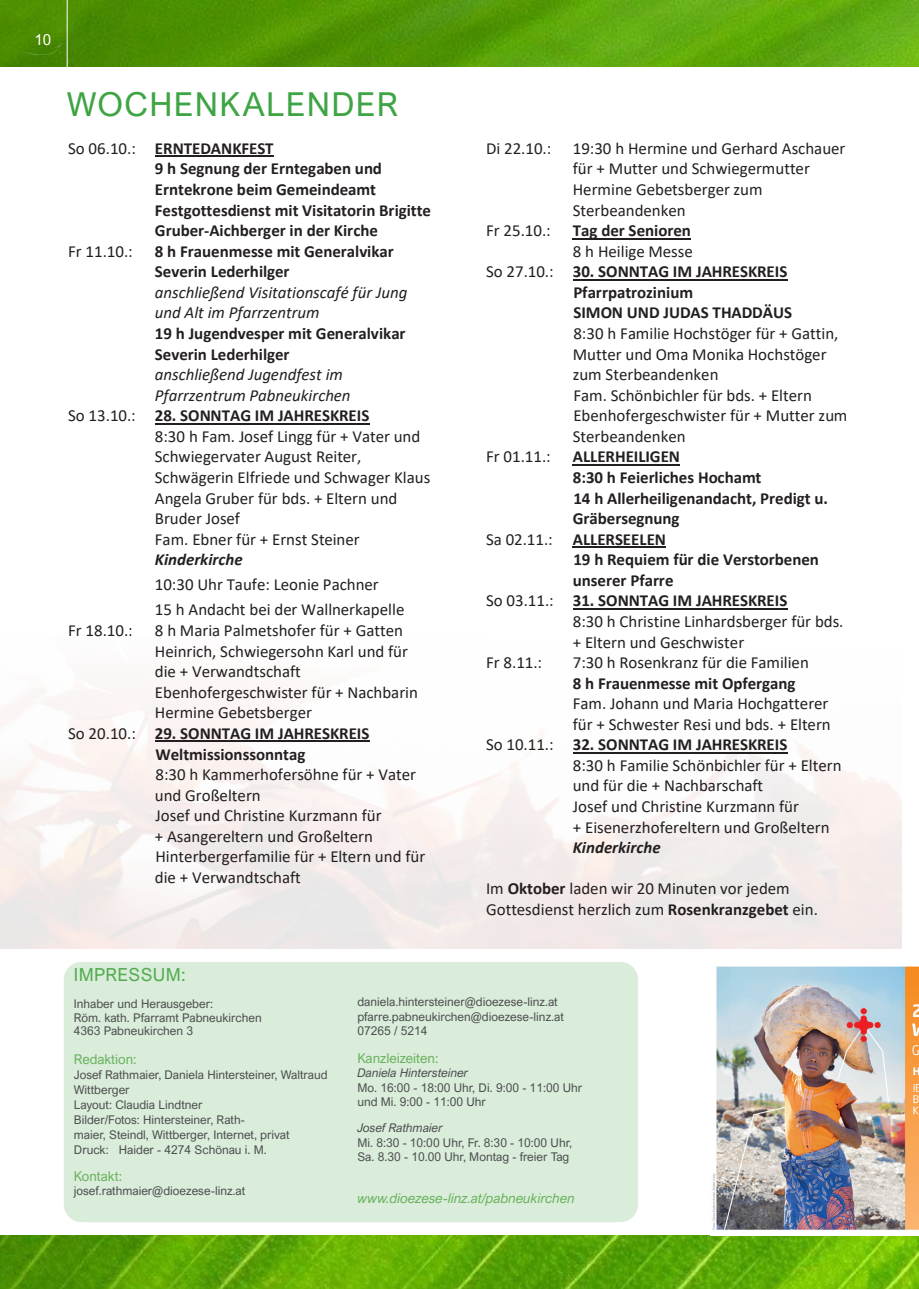
<style>
.page{position:relative;width:919px;height:1289px;background:#fff}
.page>*{position:absolute;margin:0;border:0;box-sizing:border-box;transform-origin:0 0}
.t1{font:33px "Arial Nova";letter-spacing:.04em;color:#3ea444}
.t2{font:18px "Arial Nova";letter-spacing:.02em;color:#54ab50}
.t3{font:16.95px/20.5px "Calibri";color:#231f20}
.t4{font:700 16.95px "Calibri";color:#231f20}
.t5{font:italic 16.95px "Calibri";color:#231f20}
.t6{font:italic 700 16.95px "Calibri";color:#231f20}
.t7{font:15px "Arial Nova";color:#fff}
.t8{font:italic 13.5px "Arial Nova";color:#6cb260}
.t9{font:13.5px "Arial Nova";color:#6cb260}
.t10{font:12px/15px "Arial Nova";color:#4e4f50}
.t11{font:italic 12px "Arial Nova";color:#4e4f50}
.s1{font-weight:400}
.s2{font-weight:700}
</style>
<div class="page">
<img style="left:0;top:0;width:918px;height:67px">
<img style="left:0;top:1235px;width:918px;height:53px">
<hr style="left:67px;top:0;width:1px;height:68px;background:#fff">
<svg style="left:19px;top:40px;width:45px;height:15px"></svg>
<img style="left:712px;top:966px;width:206px;height:264px">
<img style="left:0;top:696px;width:901px;height:252px">
<hr style="left:155px;top:156px;width:118px;height:1px;background:#231f20">
<hr style="left:155px;top:423px;width:214px;height:1px;background:#231f20">
<hr style="left:155px;top:741px;width:214px;height:1px;background:#231f20">
<hr style="left:572px;top:238px;width:118px;height:1px;background:#231f20">
<hr style="left:572px;top:279px;width:215px;height:1px;background:#231f20">
<hr style="left:572px;top:464px;width:108px;height:1px;background:#231f20">
<hr style="left:572px;top:546px;width:93px;height:1px;background:#231f20">
<hr style="left:572px;top:608px;width:215px;height:1px;background:#231f20">
<hr style="left:572px;top:752px;width:215px;height:1px;background:#231f20">
<div style="left:64px;top:961px;width:574px;height:261px;background:#d9edda;border-radius:18px"></div>
<p class="t7" style="left:34px;top:31px;width:18px">10</p>
<p class="t1" style="left:67px;top:85px;width:333px">WOCHENKALENDER</p>
<p class="t4" style="left:68px;top:136px;width:207px"><span class="s1">So 06.10.:</span> ERNTEDANKFEST</p>
<p class="t4" style="left:155px;top:157px;width:229px">9 h Segnung der Erntegaben und</p>
<p class="t4" style="left:155px;top:177px;width:223px">Erntekrone beim Gemeindeamt</p>
<p class="t4" style="left:155px;top:198px;width:278px">Festgottesdienst mit Visitatorin Brigitte</p>
<p class="t4" style="left:155px;top:218px;width:225px">Gruber-Aichberger in der Kirche</p>
<p class="t3" style="left:68px;top:240px;width:66px">Fr 11.10.:</p>
<p class="t4" style="left:155px;top:239px;width:240px">8 h Frauenmesse mit Generalvikar</p>
<p class="t4" style="left:155px;top:260px;width:136px">Severin Lederhilger</p>
<p class="t5" style="left:155px;top:280px;width:254px">anschließend Visitationscafé für Jung</p>
<p class="t5" style="left:155px;top:301px;width:166px">und Alt im Pfarrzentrum</p>
<p class="t4" style="left:155px;top:321px;width:252px">19 h Jugendvesper mit Generalvikar</p>
<p class="t4" style="left:155px;top:342px;width:136px">Severin Lederhilger</p>
<p class="t5" style="left:155px;top:362px;width:189px">anschließend Jugendfest im</p>
<p class="t5" style="left:155px;top:383px;width:197px">Pfarrzentrum Pabneukirchen</p>
<p class="t4" style="left:68px;top:403px;width:303px"><span class="s1">So 13.10.:</span> 28. SONNTAG IM JAHRESKREIS</p>
<p class="t3" style="left:155px;top:425px;width:267px">8:30 h Fam. Josef Lingg für + Vater und</p>
<p class="t3" style="left:155px;top:446px;width:208px">Schwiegervater August Reiter,</p>
<p class="t3" style="left:155px;top:466px;width:277px">Schwägerin Elfriede und Schwager Klaus</p>
<p class="t3" style="left:155px;top:487px;width:244px">Angela Gruber für bds. + Eltern und</p>
<p class="t3" style="left:155px;top:508px;width:87px">Bruder Josef</p>
<p class="t3" style="left:155px;top:528px;width:206px">Fam. Ebner für + Ernst Steiner</p>
<p class="t6" style="left:155px;top:547px;width:89px">Kinderkirche</p>
<p class="t3" style="left:155px;top:571px;width:251px;line-height:25.2px">10:30 Uhr Taufe: Leonie Pachner<br>15 h Andacht bei der Wallnerkapelle</p>
<p class="t3" style="left:68px;top:619px;width:66px">Fr 18.10.:</p>
<p class="t3" style="left:155px;top:619px;width:250px">8 h Maria Palmetshofer für + Gatten</p>
<p class="t3" style="left:155px;top:640px;width:255px">Heinrich, Schwiegersohn Karl und für</p>
<p class="t3" style="left:155px;top:661px;width:147px">die + Verwandtschaft</p>
<p class="t3" style="left:155px;top:681px;width:264px">Ebenhofergeschwister für + Nachbarin</p>
<p class="t3" style="left:155px;top:702px;width:159px">Hermine Gebetsberger</p>
<p class="t4" style="left:68px;top:721px;width:303px"><span class="s1">So 20.10.:</span> 29. SONNTAG IM JAHRESKREIS</p>
<p class="t4" style="left:155px;top:742px;width:151px">Weltmissionssonntag</p>
<p class="t3" style="left:155px;top:763px;width:262px">8:30 h Kammerhofersöhne für + Vater</p>
<p class="t3" style="left:155px;top:784px;width:107px">und Großeltern</p>
<p class="t3" style="left:155px;top:804px;width:228px">Josef und Christine Kurzmann für</p>
<p class="t3" style="left:155px;top:825px;width:220px">+ Asangereltern und Großeltern</p>
<p class="t3" style="left:155px;top:846px;width:271px">Hinterbergerfamilie für + Eltern und für</p>
<p class="t3" style="left:155px;top:866px;width:147px">die + Verwandtschaft</p>
<p class="t3" style="left:486px;top:137px;width:67px">Di 22.10.:</p>
<p class="t3" style="left:572px;top:137px;width:274px">19:30 h Hermine und Gerhard Aschauer für + Mutter und Schwiegermutter<br>Hermine Gebetsberger zum<br>Sterbeandenken</p>
<p class="t3" style="left:486px;top:220px;width:66px">Fr 25.10.:</p>
<p class="t4" style="left:572px;top:218px;width:120px">Tag der Senioren</p>
<p class="t3" style="left:572px;top:240px;width:122px">8 h Heilige Messe</p>
<p class="t4" style="left:486px;top:260px;width:303px"><span class="s1">So 27.10.:</span> 30. SONNTAG IM JAHRESKREIS</p>
<p class="t4" style="left:573px;top:280px;width:121px">Pfarrpatrozinium</p>
<p class="t4" style="left:573px;top:301px;width:220px">SIMON UND JUDAS THADDÄUS</p>
<p class="t3" style="left:573px;top:323px;width:266px">8:30 h Familie Hochstöger für + Gattin,</p>
<p class="t3" style="left:572px;top:343px;width:255px">Mutter und Oma Monika Hochstöger</p>
<p class="t3" style="left:572px;top:364px;width:147px">zum Sterbeandenken</p>
<p class="t3" style="left:573px;top:384px;width:240px">Fam. Schönbichler für bds. + Eltern</p>
<p class="t3" style="left:573px;top:405px;width:275px">Ebenhofergeschwister für + Mutter zum</p>
<p class="t3" style="left:572px;top:425px;width:114px">Sterbeandenken</p>
<p class="t3" style="left:486px;top:446px;width:66px">Fr 01.11.:</p>
<p class="t4" style="left:572px;top:444px;width:109px">ALLERHEILIGEN</p>
<p class="t4" style="left:572px;top:465px;width:190px">8:30 h Feierliches Hochamt</p>
<p class="t4" style="left:573px;top:486px;width:256px">14 h Allerheiligenandacht, Predigt u.</p>
<p class="t4" style="left:572px;top:506px;width:108px">Gräbersegnung</p>
<p class="t4" style="left:486px;top:527px;width:181px"><span class="s1">Sa 02.11.:</span> ALLERSEELEN</p>
<p class="t4" style="left:573px;top:547px;width:247px">19 h Requiem für die Verstorbenen</p>
<p class="t4" style="left:572px;top:568px;width:102px">unserer Pfarre</p>
<p class="t4" style="left:486px;top:588px;width:303px"><span class="s1">So 03.11.:</span> 31. SONNTAG IM JAHRESKREIS</p>
<p class="t3" style="left:572px;top:610px;width:272px">8:30 h Christine Linhardsberger für bds.</p>
<p class="t3" style="left:572px;top:631px;width:173px">+ Eltern und Geschwister</p>
<p class="t3" style="left:486px;top:651px;width:58px">Fr 8.11.:</p>
<p class="t3" style="left:572px;top:651px;width:238px">7:30 h Rosenkranz für die Familien</p>
<p class="t4" style="left:572px;top:671px;width:224px">8 h Frauenmesse mit Opfergang</p>
<p class="t3" style="left:572px;top:693px;width:257px">Fam. Johann und Maria Hochgatterer</p>
<p class="t3" style="left:572px;top:713px;width:259px">für + Schwester Resi und bds. + Eltern</p>
<p class="t4" style="left:486px;top:732px;width:303px"><span class="s1">So 10.11.:</span> 32. SONNTAG IM JAHRESKREIS</p>
<p class="t3" style="left:572px;top:754px;width:270px">8:30 h Familie Schönbichler für + Eltern</p>
<p class="t3" style="left:572px;top:775px;width:192px">und für die + Nachbarschaft</p>
<p class="t3" style="left:572px;top:795px;width:228px">Josef und Christine Kurzmann für</p>
<p class="t3" style="left:572px;top:816px;width:258px">+ Eisenerzhofereltern und Großeltern</p>
<p class="t6" style="left:572px;top:835px;width:89px">Kinderkirche</p>
<p class="t3" style="left:486px;top:878px;width:333px">Im <span class="s2">Oktober</span> laden wir 20 Minuten vor jedem<br>Gottesdienst herzlich zum <span class="s2">Rosenkranzgebet</span> ein.</p>
<p class="t2" style="left:74px;top:964px;width:113px">IMPRESSUM:</p>
<p class="t10" style="left:74px;top:996px;width:141px">Inhaber und Herausgeber:</p>
<p class="t10" style="left:74px;top:1009px;width:189px">Röm. kath. Pfarramt Pabneukirchen</p>
<p class="t10" style="left:74px;top:1023px;width:121px">4363 Pabneukirchen 3</p>
<p class="t9" style="left:74px;top:1051px;width:64px">Redaktion:</p>
<p class="t10" style="left:74px;top:1066px;width:255px">Josef Rathmaier, Daniela Hintersteiner, Waltraud<br>Wittberger</p>
<p class="t10" style="left:74px;top:1096px;width:130px">Layout: Claudia Lindtner</p>
<p class="t10" style="left:74px;top:1111px;width:217px">Bilder/Fotos: Hintersteiner, Rath-<br>maier, Steindl, Wittberger, Internet, privat</p>
<p class="t10" style="left:74px;top:1141px;width:194px">Druck: Haider - 4274 Schönau i. M.</p>
<p class="t9" style="left:74px;top:1168px;width:50px">Kontakt:</p>
<p class="t10" style="left:74px;top:1183px;width:173px">josef.rathmaier@dioezese-linz.at</p>
<p class="t10" style="left:357px;top:994px;width:202px">daniela.hintersteiner@dioezese-linz.at</p>
<p class="t10" style="left:357px;top:1008px;width:208px">pfarre.pabneukirchen@dioezese-linz.at</p>
<p class="t10" style="left:357px;top:1023px;width:72px">07265 / 5214</p>
<p class="t9" style="left:357px;top:1050px;width:83px">Kanzleizeiten:</p>
<p class="t11" style="left:357px;top:1066px;width:112px">Daniela Hintersteiner</p>
<p class="t10" style="left:357px;top:1080px;width:226px;line-height:14.4px">Mo. 16:00 - 18:00 Uhr, Di. 9:00 - 11:00 Uhr und Mi. 9:00 - 11:00 Uhr</p>
<p class="t11" style="left:357px;top:1121px;width:87px">Josef Rathmaier</p>
<p class="t10" style="left:357px;top:1134px;width:216px">Mi. 8:30 - 10:00 Uhr, Fr. 8:30 - 10:00 Uhr,</p>
<p class="t10" style="left:357px;top:1149px;width:213px">Sa. 8.30 - 10.00 Uhr, Montag - freier Tag</p>
<p class="t8" style="left:357px;top:1190px;width:219px">www.dioezese-linz.at/pabneukirchen</p>
</div>
